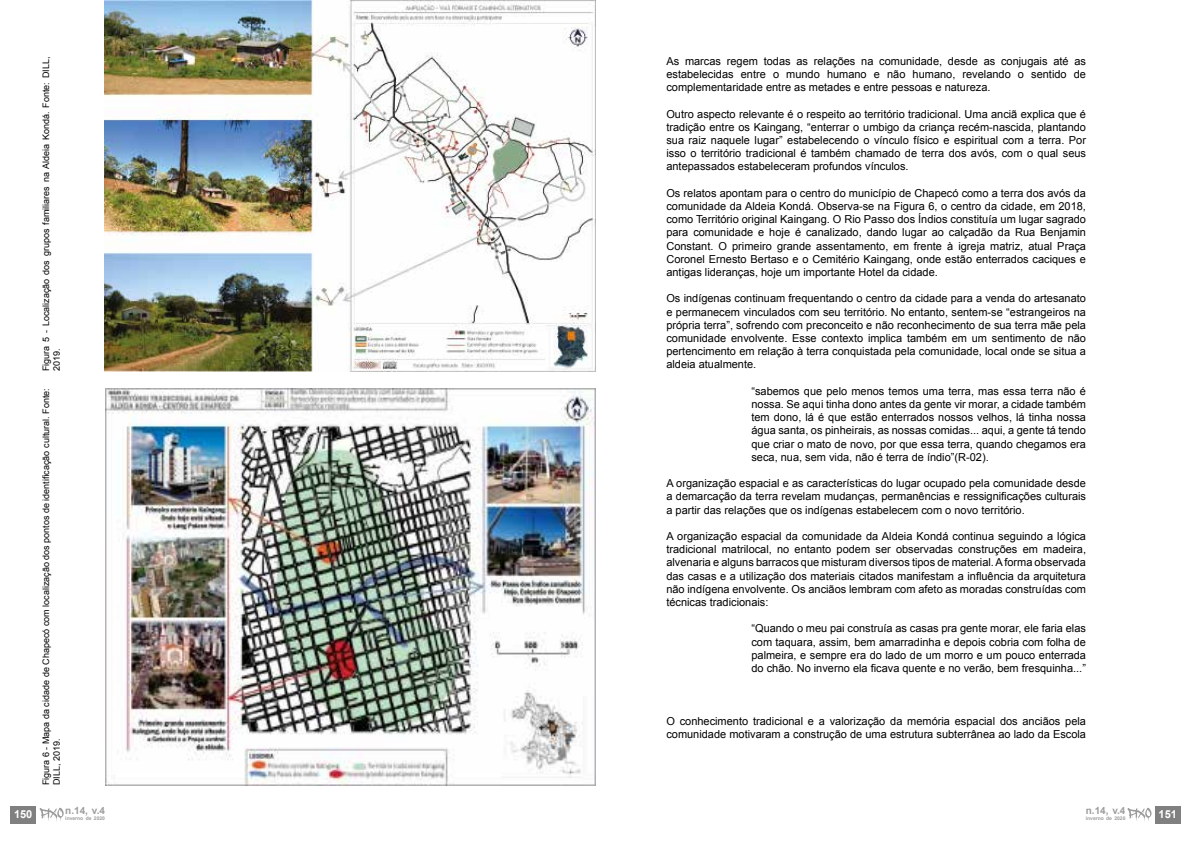
<style>
.page{position:relative;width:1191px;height:842px;background:#fff}
.page>*{position:absolute;margin:0;border:0;box-sizing:border-box;transform-origin:0 0}
.t1{font:11px/13.2px "Arial";color:#000;text-align:justify}
.t2{font:700 11px "Arial";color:#fff}
.t3{font:700 10px "Arial";color:#9d9d9c}
.t4{font:9px/10.8px "Arial";color:#000}
.t5{font:700 5px "Arial";color:#9d9d9c}
</style>
<div class="page">
<div style="left:1155px;top:806px;width:25px;height:17px;background:#808080"></div>
<svg style="left:1127px;top:808px;width:24px;height:13px"></svg>
<div style="left:11px;top:806px;width:25px;height:17px;background:#808080"></div>
<svg style="left:40px;top:808px;width:24px;height:13px"></svg>
<img style="left:105px;top:0;width:490px;height:371px">
<img style="left:105px;top:388px;width:490px;height:397px">
<p class="t2" style="left:14px;top:807px;width:20px">150</p>
<p class="t4" style="left:41px;top:371px;width:316px;rotate:-90deg">Figura 5 - Localização dos grupos familiares na Aldeia Kondá. Fonte: DILL,<br>2019.</p>
<p class="t4" style="left:41px;top:785px;width:398px;rotate:-90deg">Figura 6 - Mapa da cidade de Chapecó com localização dos pontos de identificação cultural. Fonte:<br>DILL, 2019.</p>
<p class="t3" style="left:65px;top:804px;width:41px">n.14, v.4</p>
<p class="t5" style="left:65px;top:815px;width:41px">inverno de 2020</p>
<p class="t1" style="left:666px;top:54px;width:421px">As marcas regem todas as relações na comunidade, desde as conjugais até as estabelecidas entre o mundo humano e não humano, revelando o sentido de complementaridade entre as metades e entre pessoas e natureza.</p>
<p class="t1" style="left:666px;top:107px;width:421px">Outro aspecto relevante é o respeito ao território tradicional. Uma anciã explica que é tradição entre os Kaingang, “enterrar o umbigo da criança recém-nascida, plantando sua raiz naquele lugar” estabelecendo o vínculo físico e espiritual com a terra. Por isso o território tradicional é também chamado de terra dos avós, com o qual seus antepassados estabeleceram profundos vínculos.</p>
<p class="t1" style="left:666px;top:186px;width:421px">Os relatos apontam para o centro do município de Chapecó como a terra dos avós da comunidade da Aldeia Kondá. Observa-se na Figura 6, o centro da cidade, em 2018, como Território original Kaingang. O Rio Passo dos Índios constituía um lugar sagrado para comunidade e hoje é canalizado, dando lugar ao calçadão da Rua Benjamin Constant. O primeiro grande assentamento, em frente à igreja matriz, atual Praça Coronel Ernesto Bertaso e o Cemitério Kaingang, onde estão enterrados caciques e antigas lideranças, hoje um importante Hotel da cidade.</p>
<p class="t1" style="left:666px;top:292px;width:421px">Os indígenas continuam frequentando o centro da cidade para a venda do artesanato e permanecem vinculados com seu território. No entanto, sentem-se “estrangeiros na própria terra”, sofrendo com preconceito e não reconhecimento de sua terra mãe pela comunidade envolvente. Esse contexto implica também em um sentimento de não pertencimento em relação à terra conquistada pela comunidade, local onde se situa a aldeia atualmente.</p>
<p class="t1" style="left:751px;top:384px;width:336px">“sabemos que pelo menos temos uma terra, mas essa terra não é nossa. Se aqui tinha dono antes da gente vir morar, a cidade também tem dono, lá é que estão enterrados nossos velhos, lá tinha nossa água santa, os pinheirais, as nossas comidas... aqui, a gente tá tendo que criar o mato de novo, por que essa terra, quando chegamos era seca, nua, sem vida, não é terra de índio”(R-02).</p>
<p class="t1" style="left:666px;top:477px;width:421px">A organização espacial e as características do lugar ocupado pela comunidade desde a demarcação da terra revelam mudanças, permanências e ressignificações culturais a partir das relações que os indígenas estabelecem com o novo território.</p>
<p class="t1" style="left:666px;top:530px;width:421px">A organização espacial da comunidade da Aldeia Kondá continua seguindo a lógica tradicional matrilocal, no entanto podem ser observadas construções em madeira, alvenaria e alguns barracos que misturam diversos tipos de material. A forma observada das casas e a utilização dos materiais citados manifestam a influência da arquitetura não indígena envolvente. Os anciãos lembram com afeto as moradas construídas com técnicas tradicionais:</p>
<p class="t1" style="left:751px;top:622px;width:336px">“Quando o meu pai construía as casas pra gente morar, ele faria elas com taquara, assim, bem amarradinha e depois cobria com folha de palmeira, e sempre era do lado de um morro e um pouco enterrada do chão. No inverno ela ficava quente e no verão, bem fresquinha...”</p>
<p class="t1" style="left:666px;top:714px;width:421px">O conhecimento tradicional e a valorização da memória espacial dos anciãos pela comunidade motivaram a construção de uma estrutura subterrânea ao lado da Escola</p>
<p class="t3" style="left:1085px;top:804px;width:41px">n.14, v.4</p>
<p class="t5" style="left:1085px;top:815px;width:41px">inverno de 2020</p>
<p class="t2" style="left:1158px;top:807px;width:20px">151</p>
</div>
